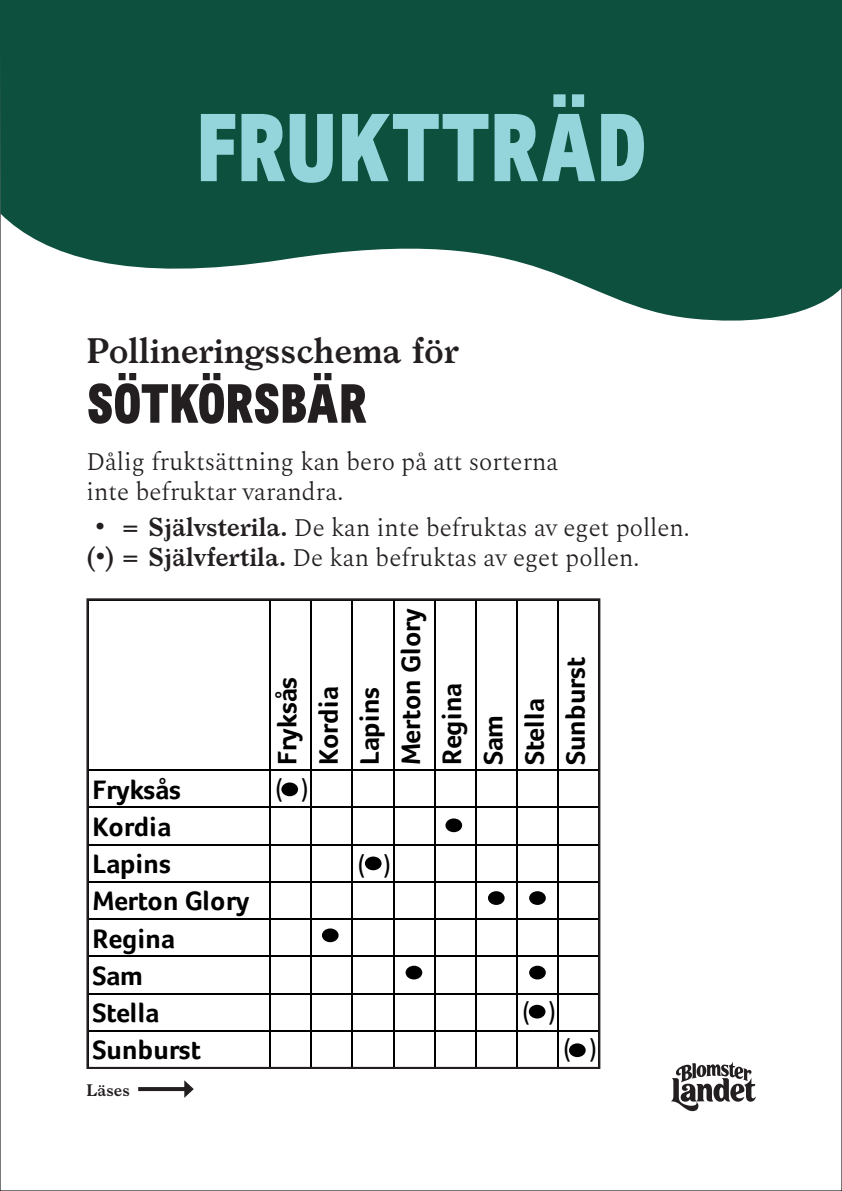
<style>
.page{position:relative;width:842px;height:1191px;background:#fff}
.page>*{position:absolute;margin:0;border:0;box-sizing:border-box;transform-origin:0 0}
.t1{font:900 96px "Messina Sans Condensed";letter-spacing:-.015em;color:#93d5da}
.t2{font:900 55px "Messina Sans Condensed";letter-spacing:-.01em;color:#231f20}
.t3{font:47.1px "Calibri";letter-spacing:.005em;color:#000}
.t4{font:34px "Larish Neue";color:#231f20}
.t5{font:700 27.5px/41.2px "Foco";letter-spacing:-.005em;color:#000}
.t6{font:27.5px "Calibri";color:#000}
.t7{font:27.5px "Foco";letter-spacing:.005em;color:#000}
.t8{font:300 25px/30px "Spectral";color:#231f20}
.t9{font:16px "Larish Neue";color:#231f20}
.s1{font-family:"Larish Neue";font-weight:400}
</style>
<div class="page">
<svg style="left:0;top:0;width:842px;height:330px;fill:#0e503e"></svg>
<svg style="left:671px;top:1062px;width:85px;height:49px"></svg>
<hr style="left:89px;top:769px;width:510px;height:2px;background:#000">
<hr style="left:89px;top:806px;width:510px;height:2px;background:#000">
<hr style="left:89px;top:843px;width:510px;height:2px;background:#000">
<hr style="left:89px;top:881px;width:510px;height:2px;background:#000">
<hr style="left:89px;top:918px;width:510px;height:2px;background:#000">
<hr style="left:89px;top:955px;width:510px;height:2px;background:#000">
<hr style="left:89px;top:992px;width:510px;height:2px;background:#000">
<hr style="left:89px;top:1030px;width:510px;height:2px;background:#000">
<hr style="left:269px;top:600px;width:2px;height:468px;background:#000">
<hr style="left:310px;top:600px;width:2px;height:468px;background:#000">
<hr style="left:351px;top:600px;width:2px;height:468px;background:#000">
<hr style="left:393px;top:600px;width:2px;height:468px;background:#000">
<hr style="left:434px;top:600px;width:2px;height:468px;background:#000">
<hr style="left:475px;top:600px;width:2px;height:468px;background:#000">
<hr style="left:516px;top:600px;width:2px;height:468px;background:#000">
<hr style="left:557px;top:600px;width:2px;height:468px;background:#000">
<div style="left:282px;top:783px;width:15px;height:12px;background:#000;border-radius:50%"></div>
<div style="left:281px;top:782px;width:17px;height:14px;border:2px solid #000;border-radius:50%"></div>
<div style="left:489px;top:892px;width:15px;height:12px;background:#000;border-radius:50%"></div>
<div style="left:488px;top:891px;width:17px;height:14px;border:2px solid #000;border-radius:50%"></div>
<div style="left:407px;top:966px;width:14px;height:12px;background:#000;border-radius:50%"></div>
<div style="left:406px;top:965px;width:16px;height:14px;border:2px solid #000;border-radius:50%"></div>
<div style="left:366px;top:857px;width:15px;height:12px;background:#000;border-radius:50%"></div>
<div style="left:365px;top:856px;width:17px;height:14px;border:2px solid #000;border-radius:50%"></div>
<div style="left:530px;top:892px;width:15px;height:12px;background:#000;border-radius:50%"></div>
<div style="left:529px;top:891px;width:17px;height:14px;border:2px solid #000;border-radius:50%"></div>
<div style="left:530px;top:966px;width:15px;height:12px;background:#000;border-radius:50%"></div>
<div style="left:529px;top:965px;width:17px;height:14px;border:2px solid #000;border-radius:50%"></div>
<div style="left:530px;top:1005px;width:14px;height:12px;background:#000;border-radius:50%"></div>
<div style="left:529px;top:1004px;width:16px;height:14px;border:2px solid #000;border-radius:50%"></div>
<div style="left:323px;top:929px;width:15px;height:12px;background:#000;border-radius:50%"></div>
<div style="left:322px;top:928px;width:17px;height:14px;border:2px solid #000;border-radius:50%"></div>
<div style="left:446px;top:819px;width:15px;height:12px;background:#000;border-radius:50%"></div>
<div style="left:445px;top:818px;width:17px;height:14px;border:2px solid #000;border-radius:50%"></div>
<div style="left:570px;top:1044px;width:15px;height:12px;background:#000;border-radius:50%"></div>
<div style="left:569px;top:1043px;width:17px;height:14px;border:2px solid #000;border-radius:50%"></div>
<div style="left:86px;top:598px;width:514px;height:471px;border:2px solid #231f20"></div>
<svg style="left:138px;top:1087px;width:46px;height:4px"></svg>
<svg style="left:184px;top:1080px;width:10px;height:17px"></svg>
<h1 class="t1" style="left:195px;top:75px;width:454px">FRUKTTRÄD</h1>
<h3 class="t4" style="left:86px;top:324px;width:374px">Pollineringsschema för</h3>
<h2 class="t2" style="left:87px;top:362px;width:282px">SÖTKÖRSBÄR</h2>
<p class="t8" style="left:86px;top:445px;width:473px">Dålig fruktsättning kan bero på att sorterna inte befruktar varandra.</p>
<p class="t8" style="left:86px;top:510px;width:605px;text-indent:9px"><span class="s1">• = Självsterila.</span> De kan inte befruktas av eget pollen. <span class="s1">(•) = Självfertila.</span> De kan befruktas av eget pollen.</p>
<p class="t5" style="left:266px;top:765px;width:158px;rotate:-90deg">Fryksås<br>Kordia<br>Lapins<br>Merton Glory<br>Regina<br>Sam<br>Stella<br>Sunburst</p>
<p class="t5" style="left:93px;top:768px;width:90px">Fryksås</p>
<p class="t6" style="left:275px;top:768px;width:35px">( )</p>
<p class="t5" style="left:93px;top:807px;width:80px;line-height:37.3px">Kordia<br>Lapins</p>
<h3 class="t3" style="left:95px;top:536px;width:614px">Sötkörsbär - pollineringsschema</h3>
<p class="t6" style="left:357px;top:845px;width:35px">( )</p>
<p class="t5" style="left:93px;top:882px;width:158px;line-height:37.3px">Merton Glory<br>Regina<br>Sam<br>Stella</p>
<p class="t6" style="left:522px;top:992px;width:35px">( )</p>
<p class="t5" style="left:93px;top:1029px;width:110px">Sunburst</p>
<p class="t6" style="left:563px;top:1029px;width:35px">( )</p>
<p class="t7" style="left:93px;top:1071px;width:66px">Läses</p>
<p class="t9" style="left:86px;top:1077px;width:45px">Läses</p>
</div>
